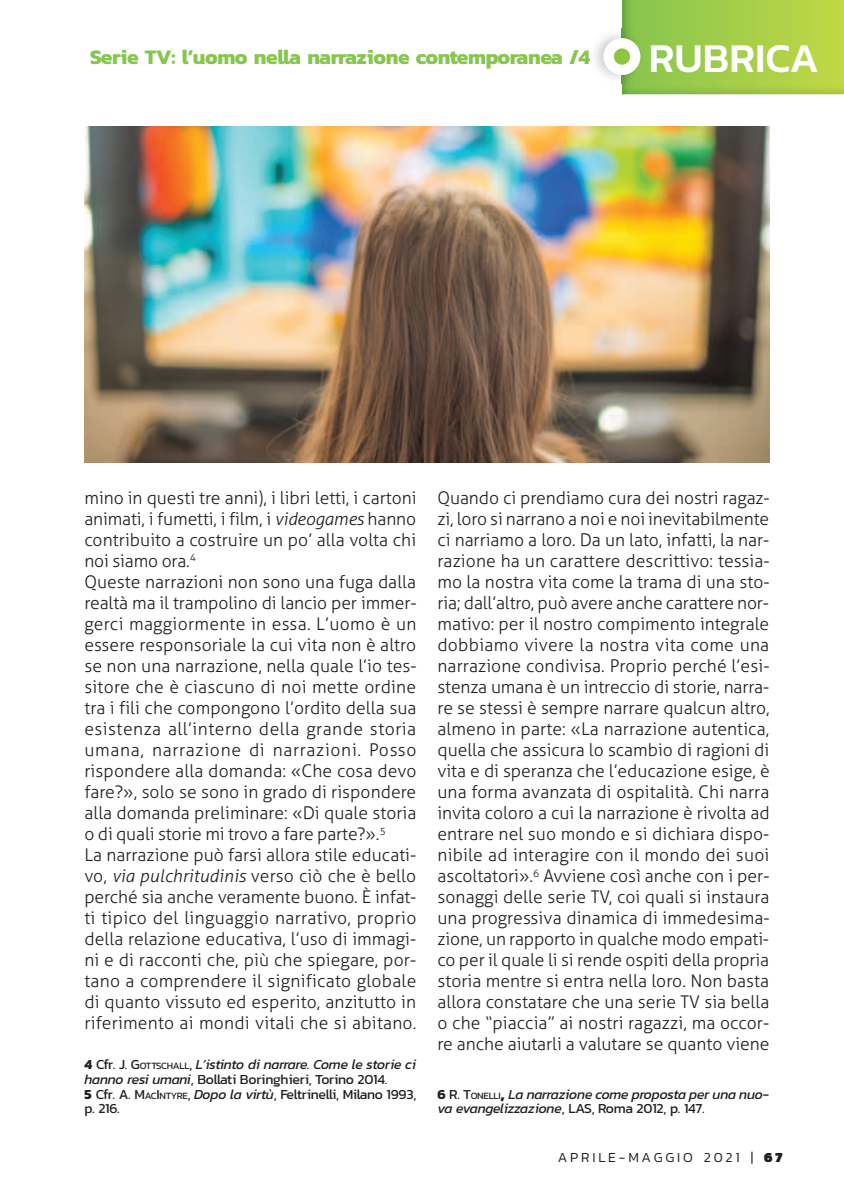
<style>
.page{position:relative;width:844px;height:1191px;background:#fff}
.page>*{position:absolute;margin:0;border:0;box-sizing:border-box;transform-origin:0 0}
.t1{font:500 41.65px "Kanit";color:#fff}
.t2{font:700 21px "Kanit";letter-spacing:-.02em;color:#87c64e}
.t3{font:300 17.5px/21px "Aller";letter-spacing:.005em;color:#231f20}
.t4{font:14px/14.7px "Kanit";letter-spacing:-.02em;color:#231f20}
.t5{font:italic 14px/14.7px "Kanit";letter-spacing:-.02em;color:#231f20}
.t6{font:300 14px "Kanit";letter-spacing:.2em;color:#231f20}
.s1{font-style:italic}
.s2{font-weight:700}
.s3{font-style:inherit}
.s4{font-size:9.8px}
.s5{font-weight:700;font-style:normal}
.s6{font-style:normal}
.s7{font-style:normal;font-size:9.8px}
.s8{font-weight:700;font-style:normal;font-size:17.5px}
.s9{font-weight:900}
</style>
<div class="page">
<img style="left:622px;top:0;width:221px;height:94px">
<img style="left:595px;top:28px;width:49px;height:56px">
<div style="left:603px;top:38px;width:37px;height:37px;background:#fff;border-radius:50%"></div>
<div style="left:613px;top:48px;width:17px;height:17px;background:#8fc63e;border-radius:50%"></div>
<img style="left:84px;top:126px;width:685px;height:336px">
<p class="t2" style="left:90px;top:41px;width:501px">Serie TV: l’uomo nella narrazione contemporanea /4</p>
<h1 class="t1" style="left:648px;top:27px;width:172px">RUBRICA</h1>
<p class="t3" style="left:84px;top:487px;width:333px">mino in questi tre anni), i libri letti, i cartoni animati, i fumetti, i film, i <span class="s1">videogames</span> hanno contribuito a costruire un po’ alla volta chi noi siamo ora.<sup>4<br></sup>Queste narrazioni non sono una fuga dalla realtà ma il trampolino di lancio per immer&shy;gerci maggiormente in essa. L’uomo è un essere responsoriale la cui vita non è altro se non una narrazione, nella quale l’io tes&shy;sitore che è ciascuno di noi mette ordine tra i fili che compongono l’ordito della sua esistenza all’interno della grande storia umana, narrazione di narrazioni. Posso rispondere alla domanda: «Che cosa devo fare?», solo se sono in grado di rispondere alla domanda preliminare: «Di quale storia o di quali storie mi trovo a fare parte?».<sup>5<br></sup>La narrazione può farsi allora stile educati&shy;vo, <span class="s1">via pulchritudinis</span> verso ciò che è bello perché sia anche veramente buono. È infat&shy;ti tipico del linguaggio narrativo, proprio della relazione educativa, l’uso di immagi&shy;ni e di racconti che, più che spiegare, por&shy;tano a comprendere il significato globale di quanto vissuto ed esperito, anzitutto in riferimento ai mondi vitali che si abitano.</p>
<p class="t4" style="left:84px;top:1057px;width:333px"><span class="s2">4</span> Cfr. <span class="s3">J. G</span><span class="s4">OTTSCHALL</span>, <span class="s1">L’istinto di narrare. Come le storie ci hanno resi umani</span>, Bollati Boringhieri, Torino 2014.<br><span class="s2">5</span> Cfr. <span class="s3">A. M</span><span class="s4">AC</span><span class="s3">I</span><span class="s4">NTYRE</span>, <span class="s1">Dopo la virtù</span>, Feltrinelli, Milano 1993, p. 216.</p>
<p class="t3" style="left:437px;top:487px;width:334px;text-align:justify">Quando ci prendiamo cura dei nostri ragaz&shy;zi, loro si narrano a noi e noi inevitabilmente ci narriamo a loro. Da un lato, infatti, la nar&shy;razione ha un carattere descrittivo: tessia&shy;mo la nostra vita come la trama di una sto&shy;ria; dall’altro, può avere anche carattere nor&shy;mativo: per il nostro compimento integrale dobbiamo vivere la nostra vita come una narrazione condivisa. Proprio perché l’esi&shy;stenza umana è un intreccio di storie, narra&shy;re se stessi è sempre narrare qualcun altro, almeno in parte: «La narrazione autentica, quella che assicura lo scambio di ragioni di vita e di speranza che l’educazione esige, è una forma avanzata di ospitalità. Chi narra invita coloro a cui la narrazione è rivolta ad entrare nel suo mondo e si dichiara dispo&shy;nibile ad interagire con il mondo dei suoi ascoltatori».<sup>6</sup> Avviene così anche con i per&shy;sonaggi delle serie TV, coi quali si instaura una progressiva dinamica di immedesima&shy;zione, un rapporto in qualche modo empati&shy;co per il quale li si rende ospiti della propria storia mentre si entra nella loro. Non basta allora constatare che una serie TV sia bella o che “piaccia” ai nostri ragazzi, ma occor&shy;re anche aiutarli a valutare se quanto viene</p>
<p class="t5" style="left:437px;top:1086px;width:333px"><span class="s5">6</span> <span class="s6">R. T</span><span class="s7">ONELLI</span><span class="s8">,</span> La narrazione come proposta per una nuo&shy;va evangelizzazione<span class="s6">, LAS, Roma 2012, p. 147.</span></p>
<p class="t6" style="left:557px;top:1147px;width:226px">APRILE-mAggIo 2021 | <span class="s9">67</span></p>
</div>
